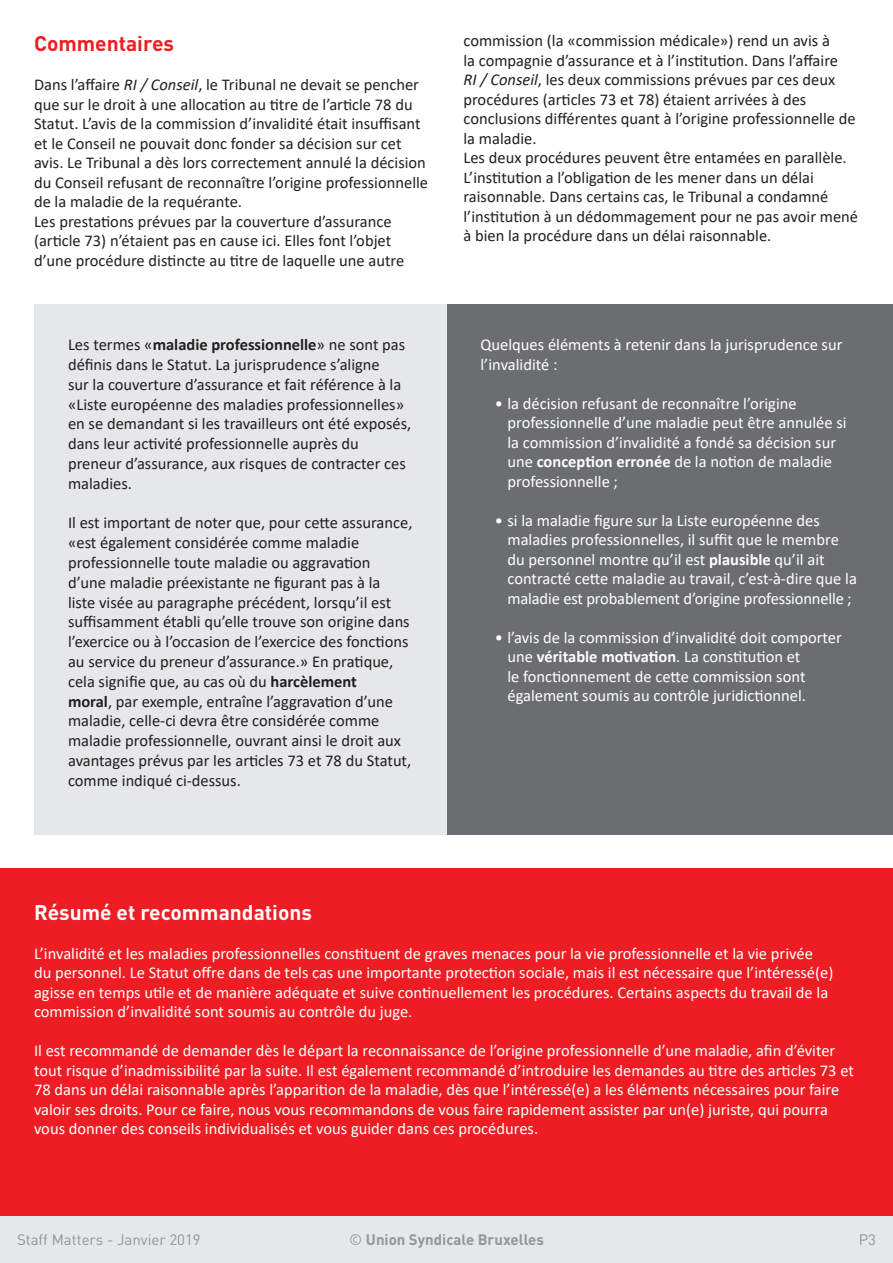
<style>
.page{position:relative;width:893px;height:1263px;background:#fff}
.page>*{position:absolute;margin:0;border:0;box-sizing:border-box;transform-origin:0 0}
.t1{font:700 21px "DIN";color:#fff}
.t2{font:700 21px "DIN";color:#ee1d23}
.t3{font:16.5px/19.8px "Calibri";color:#231f20}
.t4{font:16.5px/19.5px "Calibri";color:#fff}
.t5{font:15px "DIN Pro";color:#939598}
.t6{font:700 15px "DIN Pro";color:#939598}
.s1{font-style:italic}
.s2{font-weight:700}
.s3{font-weight:400}
</style>
<div class="page">
<div style="left:446px;top:304px;width:447px;height:530px;background:#6c6d70"></div>
<div style="left:0;top:1216px;width:893px;height:47px;background:#e6e7e9"></div>
<div style="left:34px;top:304px;width:412px;height:530px;background:#e6e7e9"></div>
<div style="left:0;top:868px;width:893px;height:348px;background:#ee1d23"></div>
<p class="t2" style="left:34px;top:30px;width:142px">Commentaires</p>
<p class="t3" style="left:34px;top:75px;width:396px">Dans l’affaire <span class="s1">RI / Conseil</span>, le Tribunal ne devait se pencher que sur le droit à une allocation au titre de l’article 78 du Statut. L’avis de la commission d’invalidité était insuffisant et le Conseil ne pouvait donc fonder sa décision sur cet avis. Le Tribunal a dès lors correctement annulé la décision du Conseil refusant de reconnaître l’origine professionnelle de la maladie de la requérante.</p>
<p class="t3" style="left:34px;top:211px;width:372px">Les prestations prévues par la couverture d’assurance (article 73) n’étaient pas en cause ici. Elles font l’objet d’une procédure distincte au titre de laquelle une autre</p>
<p class="t3" style="left:68px;top:334px;width:345px">Les termes «<span class="s2">maladie professionnelle</span>» ne sont pas définis dans le Statut. La jurisprudence s’aligne<br>sur la couverture d’assurance et fait référence à la «Liste européenne des maladies professionnelles» en se demandant si les travailleurs ont été exposés, dans leur activité professionnelle auprès du preneur d’assurance, aux risques de contracter ces maladies.</p>
<p class="t3" style="left:68px;top:513px;width:346px">Il est important de noter que, pour cette assurance, «est également considérée comme maladie professionnelle toute maladie ou aggravation d’une maladie préexistante ne figurant pas à la<br>liste visée au paragraphe précédent, lorsqu’il est suffisamment établi qu’elle trouve son origine dans l’exercice ou à l’occasion de l’exercice des fonctions au service du preneur d’assurance.» En pratique, cela signifie que, au cas où du <span class="s2">harcèlement<br>moral</span>, par exemple, entraîne l’aggravation d’une maladie, celle-ci devra être considérée comme maladie professionnelle, ouvrant ainsi le droit aux avantages prévus par les articles 73 et 78 du Statut, comme indiqué ci-dessus.</p>
<p class="t3" style="left:463px;top:31px;width:394px">commission (la «commission médicale») rend un avis à<br>la compagnie d’assurance et à l’institution. Dans l’affaire<br><span class="s1">RI / Conseil</span>, les deux commissions prévues par ces deux procédures (articles 73 et 78) étaient arrivées à des conclusions différentes quant à l’origine professionnelle de la maladie.</p>
<p class="t3" style="left:463px;top:148px;width:396px">Les deux procédures peuvent être entamées en parallèle.<br>L’institution a l’obligation de les mener dans un délai raisonnable. Dans certains cas, le Tribunal a condamné l’institution à un dédommagement pour ne pas avoir mené à bien la procédure dans un délai raisonnable.</p>
<p class="t4" style="left:480px;top:335px;width:363px">Quelques éléments à retenir dans la jurisprudence sur l’invalidité :</p>
<p class="t4" style="left:507px;top:393px;width:341px;text-indent:-13px">• la décision refusant de reconnaître l’origine professionnelle d’une maladie peut être annulée si la commission d’invalidité a fondé sa décision sur une <span class="s2">conception erronée</span> de la notion de maladie professionnelle ;</p>
<p class="t4" style="left:507px;top:510px;width:351px;text-indent:-13px">• si la maladie figure sur la Liste européenne des maladies professionnelles, il suffit que le membre du personnel montre qu’il est <span class="s2">plausible</span> qu’il ait contracté cette maladie au travail, c’est-à-dire que la maladie est probablement d’origine professionnelle ;</p>
<p class="t4" style="left:507px;top:627px;width:336px;text-indent:-13px">• l’avis de la commission d’invalidité doit comporter une <span class="s2">véritable motivation</span>. La constitution et<br>le fonctionnement de cette commission sont également soumis au contrôle juridictionnel.</p>
<p class="t1" style="left:34px;top:898px;width:280px">Résumé et recommandations</p>
<p class="t4" style="left:34px;top:943px;width:801px">L’invalidité et les maladies professionnelles constituent de graves menaces pour la vie professionnelle et la vie privée du personnel. Le Statut offre dans de tels cas une importante protection sociale, mais il est nécessaire que l’intéressé(e) agisse en temps utile et de manière adéquate et suive continuellement les procédures. Certains aspects du travail de la commission d’invalidité sont soumis au contrôle du juge.</p>
<p class="t4" style="left:34px;top:1040px;width:821px">Il est recommandé de demander dès le départ la reconnaissance de l’origine professionnelle d’une maladie, afin d’éviter tout risque d’inadmissibilité par la suite. Il est également recommandé d’introduire les demandes au titre des articles 73 et 78 dans un délai raisonnable après l’apparition de la maladie, dès que l’intéressé(e) a les éléments nécessaires pour faire valoir ses droits. Pour ce faire, nous vous recommandons de vous faire rapidement assister par un(e) juriste, qui pourra vous donner des conseils individualisés et vous guider dans ces procédures.</p>
<p class="t5" style="left:17px;top:1230px;width:185px">Staff Matters - Janvier 2019</p>
<p class="t6" style="left:349px;top:1230px;width:196px"><span class="s3">©</span> Union Syndicale Bruxelles</p>
<p class="t5" style="left:859px;top:1230px;width:19px">P3</p>
</div>
